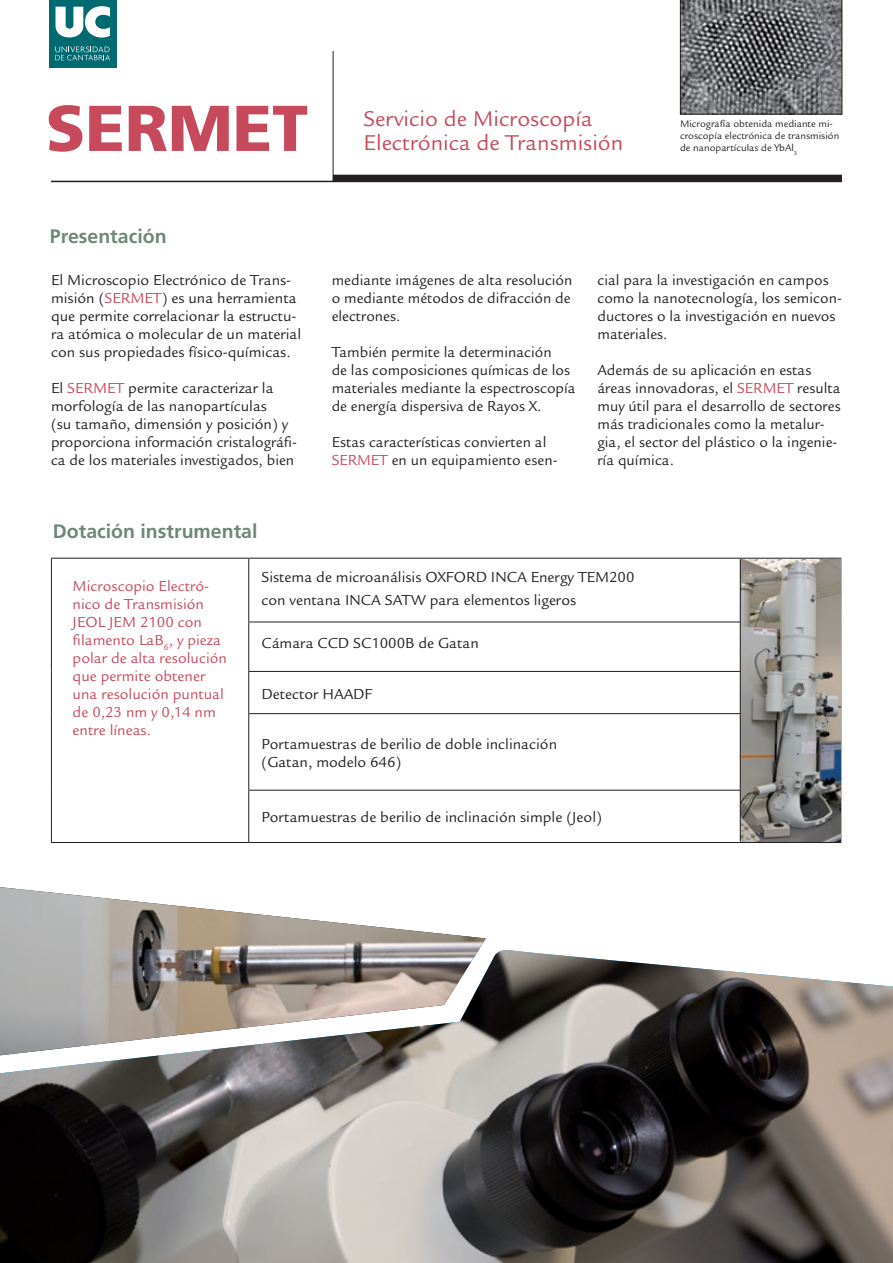
<style>
.page{position:relative;width:893px;height:1263px;background:#fff}
.page>*{position:absolute;margin:0;border:0;box-sizing:border-box;transform-origin:0 0}
.t1{font:900 64.65px "Frutiger";color:#c6495c}
.t2{font:23.25px "Legacy Sans";color:#c6495c}
.t3{font:700 19.5px "Frutiger";color:#6e8878}
.t4{font:15.75px/18px "Legacy Sans";color:#231f20}
.t5{font:15.75px/18px "Legacy Sans";color:#c6495c}
.t6{font:10.5px/12px "Legacy Sans";color:#231f20}
.s1{color:#c6495c}
</style>
<div class="page">
<hr style="left:333px;top:51px;width:1px;height:130px;background:#231f20">
<hr style="left:51px;top:181px;width:282px;height:1px;background:#231f20">
<div style="left:333px;top:175px;width:509px;height:7px;background:#231f20"></div>
<svg style="left:680px;top:0;width:162px;height:114px;background:#6e6f72"></svg>
<hr style="left:51px;top:558px;width:198px;height:1px;background:#231f20">
<hr style="left:51px;top:558px;width:1px;height:64px;background:#231f20">
<hr style="left:51px;top:622px;width:1px;height:49px;background:#231f20">
<hr style="left:51px;top:671px;width:1px;height:43px;background:#231f20">
<hr style="left:51px;top:714px;width:1px;height:76px;background:#231f20">
<hr style="left:51px;top:790px;width:1px;height:52px;background:#231f20">
<hr style="left:51px;top:842px;width:198px;height:1px;background:#231f20">
<hr style="left:249px;top:558px;width:592px;height:1px;background:#231f20">
<hr style="left:248px;top:558px;width:1px;height:64px;background:#231f20">
<hr style="left:840px;top:558px;width:1px;height:64px;background:#231f20">
<hr style="left:248px;top:622px;width:593px;height:1px;background:#231f20">
<hr style="left:248px;top:622px;width:1px;height:49px;background:#231f20">
<hr style="left:840px;top:622px;width:1px;height:49px;background:#231f20">
<hr style="left:248px;top:671px;width:593px;height:1px;background:#231f20">
<hr style="left:248px;top:672px;width:1px;height:41px;background:#231f20">
<hr style="left:840px;top:672px;width:1px;height:41px;background:#231f20">
<hr style="left:248px;top:713px;width:593px;height:1px;background:#231f20">
<hr style="left:248px;top:714px;width:1px;height:76px;background:#231f20">
<hr style="left:840px;top:714px;width:1px;height:76px;background:#231f20">
<hr style="left:248px;top:790px;width:593px;height:1px;background:#231f20">
<hr style="left:248px;top:790px;width:1px;height:52px;background:#231f20">
<hr style="left:840px;top:790px;width:1px;height:52px;background:#231f20">
<hr style="left:249px;top:842px;width:592px;height:1px;background:#231f20">
<img style="left:740px;top:559px;width:100px;height:283px">
<hr style="left:740px;top:559px;width:1px;height:282px;background:#231f20">
<div style="left:49px;top:0;width:68px;height:67px;background:#006a71"></div>
<svg style="left:56px;top:6px;width:54px;height:32px"></svg>
<svg style="left:55px;top:46px;width:55px;height:14px"></svg>
<img style="left:0;top:950px;width:893px;height:313px">
<img style="left:0;top:887px;width:486px;height:168px">
<p class="t1" style="left:46px;top:89px;width:264px">SERMET</p>
<p class="t2" style="left:364px;top:105px;width:231px">Servicio de Microscopía</p>
<p class="t2" style="left:364px;top:130px;width:261px">Electrónica de Transmisión</p>
<p class="t3" style="left:50px;top:225px;width:118px">Presentación</p>
<p class="t6" style="left:680px;top:118px;width:161px">Micrografía obtenida mediante mi&shy;croscopía electrónica de transmisión de nanopartículas de YbAl<sub>3</sub></p>
<p class="t4" style="left:51px;top:271px;width:252px">El Microscopio Electrónico de Trans&shy;misión (<span class="s1">SERMET</span>) es una herramienta que permite correlacionar la estructu&shy;ra atómica o molecular de un material con sus propiedades físico-químicas.</p>
<p class="t4" style="left:51px;top:379px;width:248px">El <span class="s1">SERMET</span> permite caracterizar la morfología de las nanopartículas<br>(su tamaño, dimensión y posición) y proporciona información cristalográfi&shy;ca de los materiales investigados, bien</p>
<p class="t3" style="left:53px;top:519px;width:206px">Dotación instrumental</p>
<p class="t4" style="left:332px;top:271px;width:242px;text-align:justify">mediante imágenes de alta resolución o mediante métodos de difracción de electrones.</p>
<p class="t4" style="left:332px;top:343px;width:245px">También permite la determinación<br>de las composiciones químicas de los materiales mediante la espectroscopía de energía dispersiva de Rayos X.</p>
<p class="t4" style="left:332px;top:433px;width:227px">Estas características convierten al<br><span class="s1">SERMET</span> en un equipamiento esen-</p>
<p class="t4" style="left:597px;top:271px;width:246px">cial para la investigación en campos como la nanotecnología, los semicon&shy;ductores o la investigación en nuevos materiales.</p>
<p class="t4" style="left:597px;top:361px;width:245px">Además de su aplicación en estas áreas innovadoras, el <span class="s1">SERMET</span> resulta muy útil para el desarrollo de sectores más tradicionales como la metalur&shy;gia, el sector del plástico o la ingenie&shy;ría química.</p>
<p class="t5" style="left:73px;top:577px;width:156px">Microscopio Electró&shy;nico de Transmisión<br>JEOL JEM 2100 con filamento LaB<sub>6</sub>, y pieza polar de alta resolución que permite obtener una resolución puntual de 0,23 nm y 0,14 nm entre líneas.</p>
<p class="t4" style="left:261px;top:566px;width:375px;line-height:22.5px">Sistema de microanálisis OXFORD INCA Energy TEM200 con ventana INCA SATW para elementos ligeros</p>
<p class="t4" style="left:261px;top:634px;width:219px">Cámara CCD SC1000B de Gatan</p>
<p class="t4" style="left:261px;top:685px;width:112px">Detector HAADF</p>
<p class="t4" style="left:261px;top:735px;width:297px">Portamuestras de berilio de doble inclinación (Gatan, modelo 646)</p>
<p class="t4" style="left:261px;top:808px;width:342px">Portamuestras de berilio de inclinación simple (Jeol)</p>
</div>
